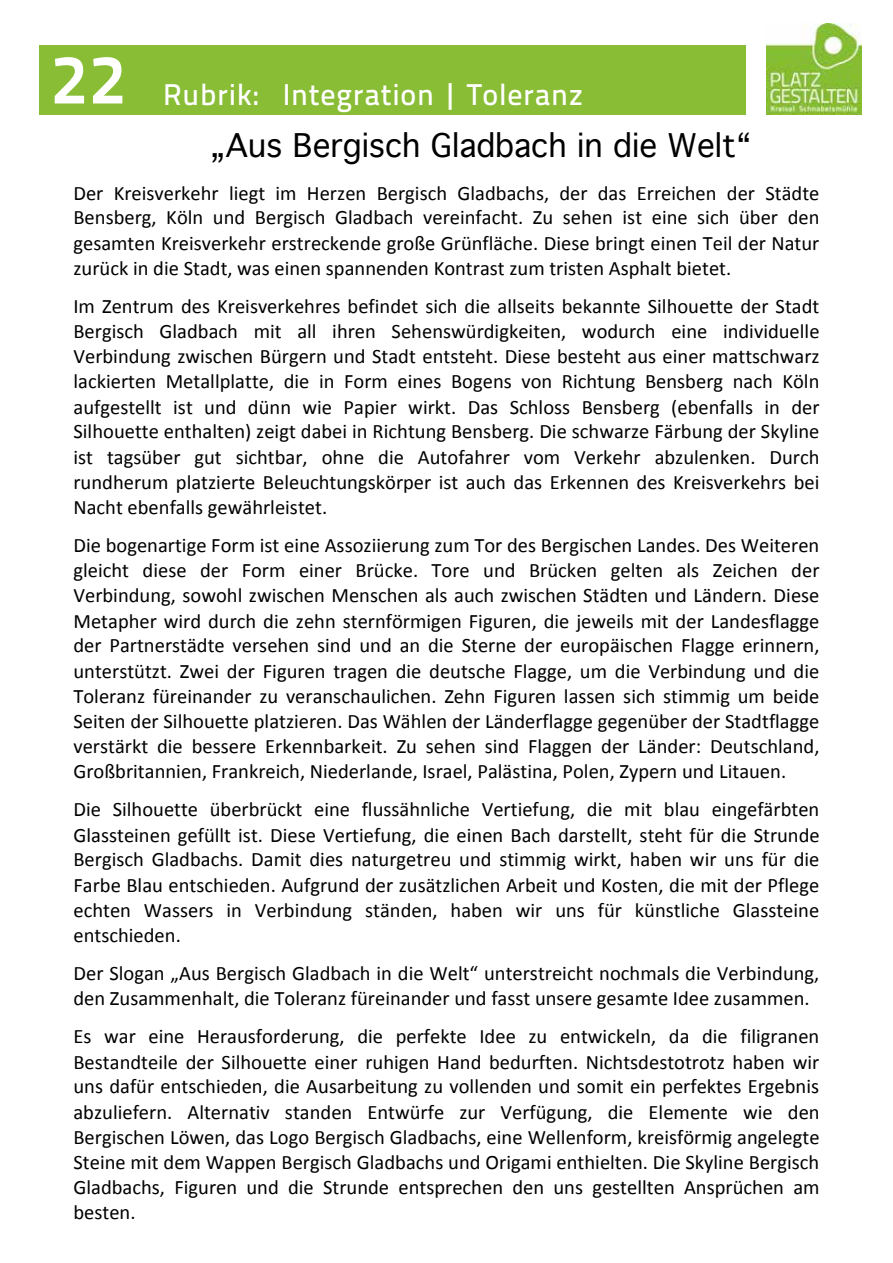
<style>
.page{position:relative;width:893px;height:1263px;background:#fff}
.page>*{position:absolute;margin:0;border:0;box-sizing:border-box;transform-origin:0 0}
.t1{font:69px "Titillium Text 22 L 800 wt";color:#fff}
.t2{font:31.2px "Geneva";color:#000}
.t3{font:30px "Titillium Text 22 L 600 wt";letter-spacing:.025em;color:#fff}
.t4{font:20.55px/25px "Calibri";color:#000;text-align:justify}
</style>
<div class="page">
<img style="left:766px;top:23px;width:96px;height:92px">
<div style="left:39px;top:45px;width:707px;height:70px;background:#88bd35"></div>
<h1 class="t1" style="left:51px;top:26px;width:76px">22</h1>
<h3 class="t3" style="left:163px;top:71px;width:422px">Rubrik: Integration | Toleranz</h3>
<h2 class="t2" style="left:210px;top:126px;width:543px">„Aus Bergisch Gladbach in die Welt“</h2>
<p class="t4" style="left:73px;top:179px;width:747px">Der Kreisverkehr liegt im Herzen Bergisch Gladbachs, der das Erreichen der Städte Bensberg, Köln und Bergisch Gladbach vereinfacht. Zu sehen ist eine sich über den gesamten Kreisverkehr erstreckende große Grünfläche. Diese bringt einen Teil der Natur zurück in die Stadt, was einen spannenden Kontrast zum tristen Asphalt bietet.</p>
<p class="t4" style="left:73px;top:292px;width:748px">Im Zentrum des Kreisverkehres befindet sich die allseits bekannte Silhouette der Stadt Bergisch Gladbach mit all ihren Sehenswürdigkeiten, wodurch eine individuelle Verbindung zwischen Bürgern und Stadt entsteht. Diese besteht aus einer mattschwarz lackierten Metallplatte, die in Form eines Bogens von Richtung Bensberg nach Köln aufgestellt ist und dünn wie Papier wirkt. Das Schloss Bensberg (ebenfalls in der Silhouette enthalten) zeigt dabei in Richtung Bensberg. Die schwarze Färbung der Skyline ist tagsüber gut sichtbar, ohne die Autofahrer vom Verkehr abzulenken. Durch rundherum platzierte Beleuchtungskörper ist auch das Erkennen des Kreisverkehrs bei Nacht ebenfalls gewährleistet.</p>
<p class="t4" style="left:73px;top:532px;width:747px">Die bogenartige Form ist eine Assoziierung zum Tor des Bergischen Landes. Des Weiteren gleicht diese der Form einer Brücke. Tore und Brücken gelten als Zeichen der Verbindung, sowohl zwischen Menschen als auch zwischen Städten und Ländern. Diese Metapher wird durch die zehn sternförmigen Figuren, die jeweils mit der Landesflagge der Partnerstädte versehen sind und an die Sterne der europäischen Flagge erinnern, unterstützt. Zwei der Figuren tragen die deutsche Flagge, um die Verbindung und die Toleranz füreinander zu veranschaulichen. Zehn Figuren lassen sich stimmig um beide Seiten der Silhouette platzieren. Das Wählen der Länderflagge gegenüber der Stadtflagge verstärkt die bessere Erkennbarkeit. Zu sehen sind Flaggen der Länder: Deutschland, Großbritannien, Frankreich, Niederlande, Israel, Palästina, Polen, Zypern und Litauen.</p>
<p class="t4" style="left:73px;top:796px;width:748px">Die Silhouette überbrückt eine flussähnliche Vertiefung, die mit blau eingefärbten Glassteinen gefüllt ist. Diese Vertiefung, die einen Bach darstellt, steht für die Strunde Bergisch Gladbachs. Damit dies naturgetreu und stimmig wirkt, haben wir uns für die Farbe Blau entschieden. Aufgrund der zusätzlichen Arbeit und Kosten, die mit der Pflege echten Wassers in Verbindung ständen, haben wir uns für künstliche Glassteine entschieden.</p>
<p class="t4" style="left:73px;top:960px;width:747px">Der Slogan „Aus Bergisch Gladbach in die Welt“ unterstreicht nochmals die Verbindung, den Zusammenhalt, die Toleranz füreinander und fasst unsere gesamte Idee zusammen.</p>
<p class="t4" style="left:73px;top:1023px;width:748px">Es war eine Herausforderung, die perfekte Idee zu entwickeln, da die filigranen Bestandteile der Silhouette einer ruhigen Hand bedurften. Nichtsdestotrotz haben wir uns dafür entschieden, die Ausarbeitung zu vollenden und somit ein perfektes Ergebnis abzuliefern. Alternativ standen Entwürfe zur Verfügung, die Elemente wie den Bergischen Löwen, das Logo Bergisch Gladbachs, eine Wellenform, kreisförmig angelegte Steine mit dem Wappen Bergisch Gladbachs und Origami enthielten. Die Skyline Bergisch Gladbachs, Figuren und die Strunde entsprechen den uns gestellten Ansprüchen am besten.</p>
</div>
